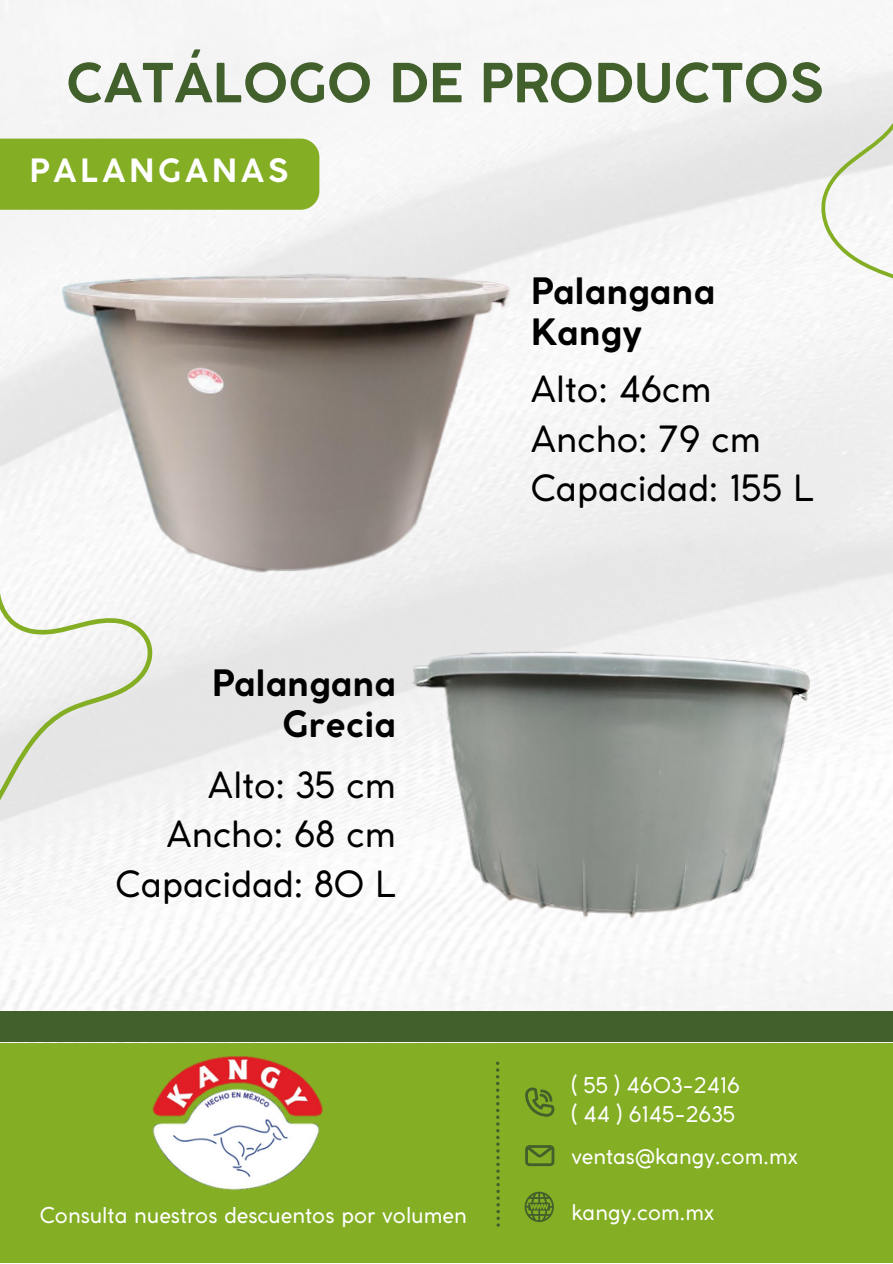
<style>
.page{position:relative;width:893px;height:1264px;background:#fff}
.page>*{position:absolute;margin:0;border:0;box-sizing:border-box;transform-origin:0 0}
.t1{font:700 53.25px "Coco Gothic";color:#42602c}
.t2{font:700 35.85px/40.5px "Coco Gothic";color:#000}
.t3{font:35.7px "Coco Gothic";color:#000}
.t4{font:700 31.65px "Coco Gothic";letter-spacing:.125em;color:#fff}
.t5{font:21.6px "Coco Gothic";color:#fff}
.t6{font:21.45px "Coco Gothic";color:#fff}
</style>
<div class="page">
<img style="left:0;top:0;width:892px;height:1042px">
<svg style="left:0;top:442px;width:179px;height:485px;fill:#f3f3f3"></svg>
<div style="left:0;top:139px;width:319px;height:70px;background:#84ae24"></div>
<svg style="left:781px;top:1px;width:111px;height:388px"></svg>
<div style="left:0;top:1010px;width:892px;height:31px;background:#42602c"></div>
<div style="left:0;top:1042px;width:892px;height:220px;background:#84ae24"></div>
<svg style="left:496px;top:1061px;width:4px;height:165px"></svg>
<svg style="left:525px;top:1087px;width:29px;height:29px"></svg>
<svg style="left:525px;top:1145px;width:29px;height:21px"></svg>
<svg style="left:524px;top:1191px;width:30px;height:30px"></svg>
<img style="left:152px;top:1056px;width:171px;height:134px">
<img style="left:396px;top:546px;width:450px;height:451px">
<img style="left:47px;top:213px;width:477px;height:377px">
<p class="t1" style="left:66px;top:63px;width:758px">CATÁLOGO DE PRODUCTOS</p>
<p class="t4" style="left:30px;top:159px;width:260px">PALANGANAS</p>
<p class="t2" style="left:212px;top:666px;width:186px;text-align:right">Palangana<br>Grecia</p>
<p class="t3" style="left:208px;top:771px;width:189px">Alto: 35 cm</p>
<p class="t3" style="left:166px;top:821px;width:231px">Ancho: 68 cm</p>
<p class="t3" style="left:116px;top:870px;width:282px">Capacidad: 80 L</p>
<p class="t2" style="left:530px;top:274px;width:186px">Palangana<br>Kangy</p>
<p class="t3" style="left:530px;top:375px;width:182px">Alto: 46cm</p>
<p class="t3" style="left:530px;top:425px;width:232px">Ancho: 79 cm</p>
<p class="t3" style="left:530px;top:474px;width:284px">Capacidad: 155 L</p>
<p class="t5" style="left:40px;top:1206px;width:428px">Consulta nuestros descuentos por volumen</p>
<p class="t6" style="left:571px;top:1077px;width:170px">( 55 ) 4603-2416</p>
<p class="t6" style="left:571px;top:1106px;width:165px">( 44 ) 6145-2635</p>
<p class="t6" style="left:571px;top:1147px;width:228px">ventas@kangy.com.mx</p>
<p class="t6" style="left:571px;top:1203px;width:144px">kangy.com.mx</p>
</div>
